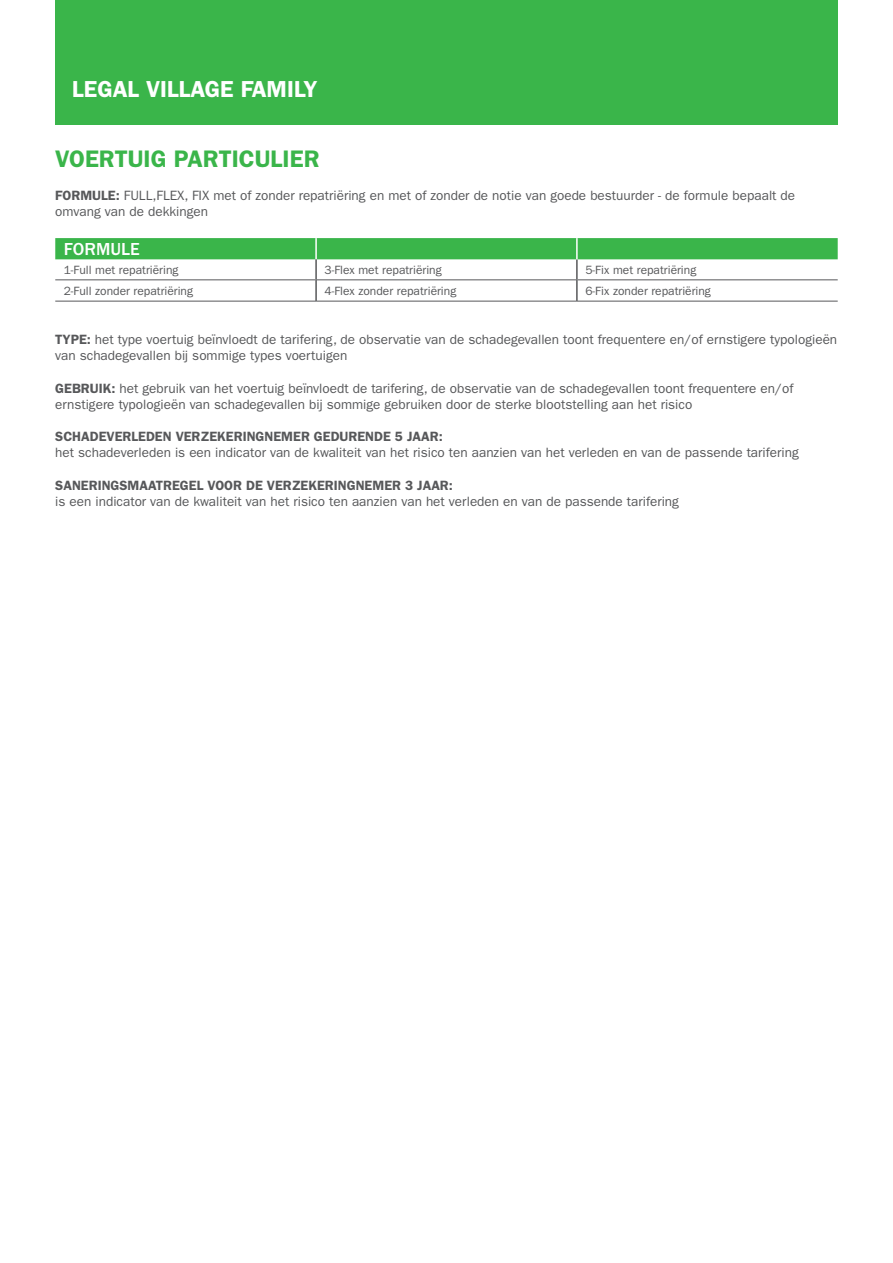
<style>
.page{position:relative;width:893px;height:1263px;background:#fff}
.page>*{position:absolute;margin:0;border:0;box-sizing:border-box;transform-origin:0 0}
.t1{font:600 24px "ITC Franklin Gothic Std";color:#3ab54a}
.t2{font:600 23.25px "ITC Franklin Gothic Std";color:#fff}
.t3{font:500 18px "ITC Franklin Gothic Std";color:#fff}
.t4{font:13.5px/16.2px "ITC Franklin Gothic Std";color:#57585a}
.t5{font:600 13.5px "ITC Franklin Gothic Std";color:#57585a}
.t6{font:12px "ITC Franklin Gothic Std";color:#57585a}
.s1{font-weight:600}
</style>
<div class="page">
<div style="left:55px;top:0;width:783px;height:125px;background:#3ab54a"></div>
<div style="left:55px;top:238px;width:783px;height:21px;background:#3ab54a"></div>
<hr style="left:55px;top:280px;width:260px;height:1px;background:#57585a">
<hr style="left:317px;top:280px;width:259px;height:1px;background:#57585a">
<hr style="left:578px;top:280px;width:260px;height:1px;background:#57585a">
<hr style="left:577px;top:301px;width:261px;height:1px;background:#57585a">
<hr style="left:576px;top:259px;width:2px;height:21px;background:#57585a">
<hr style="left:576px;top:280px;width:2px;height:21px;background:#57585a">
<hr style="left:316px;top:301px;width:261px;height:1px;background:#57585a">
<hr style="left:55px;top:301px;width:261px;height:1px;background:#57585a">
<hr style="left:315px;top:238px;width:2px;height:21px;background:#fff">
<hr style="left:576px;top:238px;width:2px;height:21px;background:#fff">
<hr style="left:315px;top:259px;width:2px;height:21px;background:#57585a">
<hr style="left:315px;top:280px;width:2px;height:21px;background:#57585a">
<h2 class="t2" style="left:72px;top:75px;width:247px">LEGAL VILLAGE Family</h2>
<h1 class="t1" style="left:55px;top:145px;width:266px">VOERTUIG PARTICULIER</h1>
<p class="t4" style="left:55px;top:187px;width:741px"><span class="s1">FORMULE:</span> FULL,FLEX, FIX met of zonder repatriëring en met of zonder de notie van goede bestuurder - de formule bepaalt de omvang van de dekkingen</p>
<h3 class="t3" style="left:64px;top:239px;width:78px">FORMULE</h3>
<p class="t6" style="left:64px;top:263px;width:116px">1-Full met repatriëring</p>
<p class="t6" style="left:325px;top:263px;width:119px">3-Flex met repatriëring</p>
<p class="t6" style="left:585px;top:263px;width:112px">5-Fix met repatriëring</p>
<p class="t6" style="left:64px;top:284px;width:131px">2-Full zonder repatriëring</p>
<p class="t6" style="left:325px;top:284px;width:133px">4-Flex zonder repatriëring</p>
<p class="t6" style="left:585px;top:284px;width:127px">6-Fix zonder repatriëring</p>
<p class="t4" style="left:55px;top:331px;width:783px"><span class="s1">TYPE:</span> het type voertuig beïnvloedt de tarifering, de observatie van de schadegevallen toont frequentere en/of ernstigere typologieën van schadegevallen bij sommige types voertuigen</p>
<p class="t4" style="left:55px;top:380px;width:740px"><span class="s1">GEBRUIK:</span> het gebruik van het voertuig beïnvloedt de tarifering, de observatie van de schadegevallen toont frequentere en/of ernstigere typologieën van schadegevallen bij sommige gebruiken door de sterke blootstelling aan het risico</p>
<p class="t5" style="left:55px;top:428px;width:389px">SCHADEVERLEDEN VERZEKERINGNEMER GEDURENDE 5 JAAR:</p>
<p class="t4" style="left:55px;top:445px;width:745px">het schadeverleden is een indicator van de kwaliteit van het risico ten aanzien van het verleden en van de passende tarifering</p>
<p class="t5" style="left:55px;top:477px;width:399px">SANERINGSMAATREGEL VOOR DE VERZEKERINGNEMER 3 JAAR:</p>
<p class="t4" style="left:55px;top:493px;width:625px">is een indicator van de kwaliteit van het risico ten aanzien van het verleden en van de passende tarifering</p>
</div>
